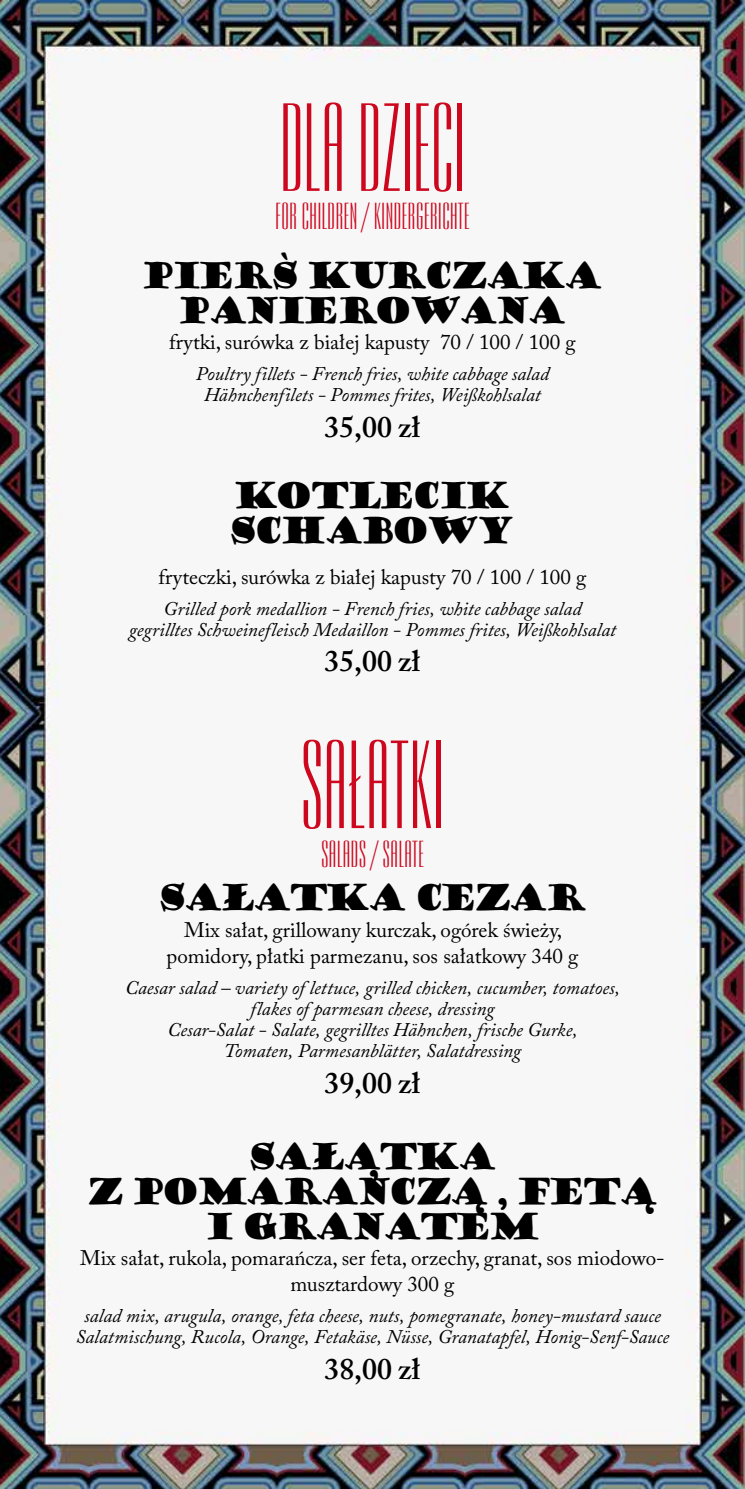
<style>
.page{position:relative;width:745px;height:1489px;background:#fff}
.page>*{position:absolute;margin:0;border:0;box-sizing:border-box;transform-origin:0 0}
.t1{font:87.5px "Empire PL";letter-spacing:-.01em;color:#cd071e;scale:.94 1}
.t2{font:35px/35px "Goudy Stout";letter-spacing:-.15em;color:#000;text-align:center;scale:.9 1}
.t3{font:600 29.75px "Adobe Caslon Pro";color:#000}
.t4{font:26.25px "Empire PL";color:#cd071e}
.t5{font:21px/26.2px "Adobe Caslon Pro";color:#000;text-align:center}
.t6{font:italic 19.25px/21px "Adobe Caslon Pro";color:#000;text-align:center}
</style>
<div class="page">
<img style="left:0;top:0;width:744px;height:1488px">
<h1 class="t1" style="left:279px;top:83px;width:200px">DLA DZIECI</h1>
<h3 class="t4" style="left:275px;top:197px;width:196px">FOR CHILDREN / KINDERGERICHTE</h3>
<h2 class="t2" style="left:271px;top:258px;width:30px">`</h2>
<h2 class="t2" style="left:141px;top:259px;width:515px">PIERS KURCZAKA<br>PANIEROWANA</h2>
<p class="t5" style="left:169px;top:329px;width:408px">frytki, surówka z białej kapusty 70 / 100 / 100 g</p>
<p class="t6" style="left:196px;top:363px;width:354px">Poultry fillets - French fries, white cabbage salad<br>Hähnchenfilets - Pommes frites, Weißkohlsalat</p>
<h3 class="t3" style="left:324px;top:409px;width:97px">35,00 zł</h3>
<h2 class="t2" style="left:228px;top:478px;width:323px;text-align:left">KOTLECIK<br>SCHABOWY</h2>
<p class="t5" style="left:158px;top:563px;width:429px">fryteczki, surówka z białej kapusty 70 / 100 / 100 g</p>
<p class="t6" style="left:129px;top:597px;width:488px">Grilled pork medallion - French fries, white cabbage salad<br>gegrilltes Schweinefleisch Medaillon - Pommes frites, Weißkohlsalat</p>
<h3 class="t3" style="left:324px;top:643px;width:97px">35,00 zł</h3>
<h1 class="t1" style="left:300px;top:720px;width:155px">SAŁATKI</h1>
<h3 class="t4" style="left:321px;top:834px;width:104px">SALADS / SALATE</h3>
<h2 class="t2" style="left:157px;top:881px;width:479px">SAŁATKA CEZAR</h2>
<p class="t5" style="left:166px;top:916px;width:413px">Mix sałat, grillowany kurczak, ogórek świeży, pomidory, płatki parmezanu, sos sałatkowy 340 g</p>
<p class="t6" style="left:125px;top:976px;width:496px">Caesar salad – variety of lettuce, grilled chicken, cucumber, tomatoes, flakes of parmesan cheese, dressing<br>Cesar-Salat - Salate, gegrilltes Hähnchen, frische Gurke,<br>Tomaten, Parmesanblätter, Salatdressing</p>
<h3 class="t3" style="left:324px;top:1064px;width:97px">39,00 zł</h3>
<h2 class="t2" style="left:86px;top:1139px;width:638px">SAŁATKA<br>Z POMARANCZA , FETA</h2>
<h2 class="t2" style="left:367px;top:1146px;width:16px">,</h2>
<h2 class="t2" style="left:486px;top:1236px;width:16px;rotate:-180deg">,</h2>
<h2 class="t2" style="left:656px;top:1236px;width:16px;rotate:-180deg">,</h2>
<h2 class="t2" style="left:204px;top:1209px;width:375px">I GRANATEM</h2>
<p class="t5" style="left:290px;top:1270px;width:165px">musztardowy 300 g</p>
<p class="t6" style="left:76px;top:1304px;width:594px">salad mix, arugula, orange, feta cheese, nuts, pomegranate, honey-mustard sauce<br>Salatmischung, Rucola, Orange, Fetakäse, Nüsse, Granatapfel, Honig-Senf-Sauce</p>
<h3 class="t3" style="left:324px;top:1351px;width:97px">38,00 zł</h3>
<p class="t5" style="left:80px;top:1244px;width:585px">Mix sałat, rukola, pomarańcza, ser feta, orzechy, granat, sos miodowo-</p>
</div>
